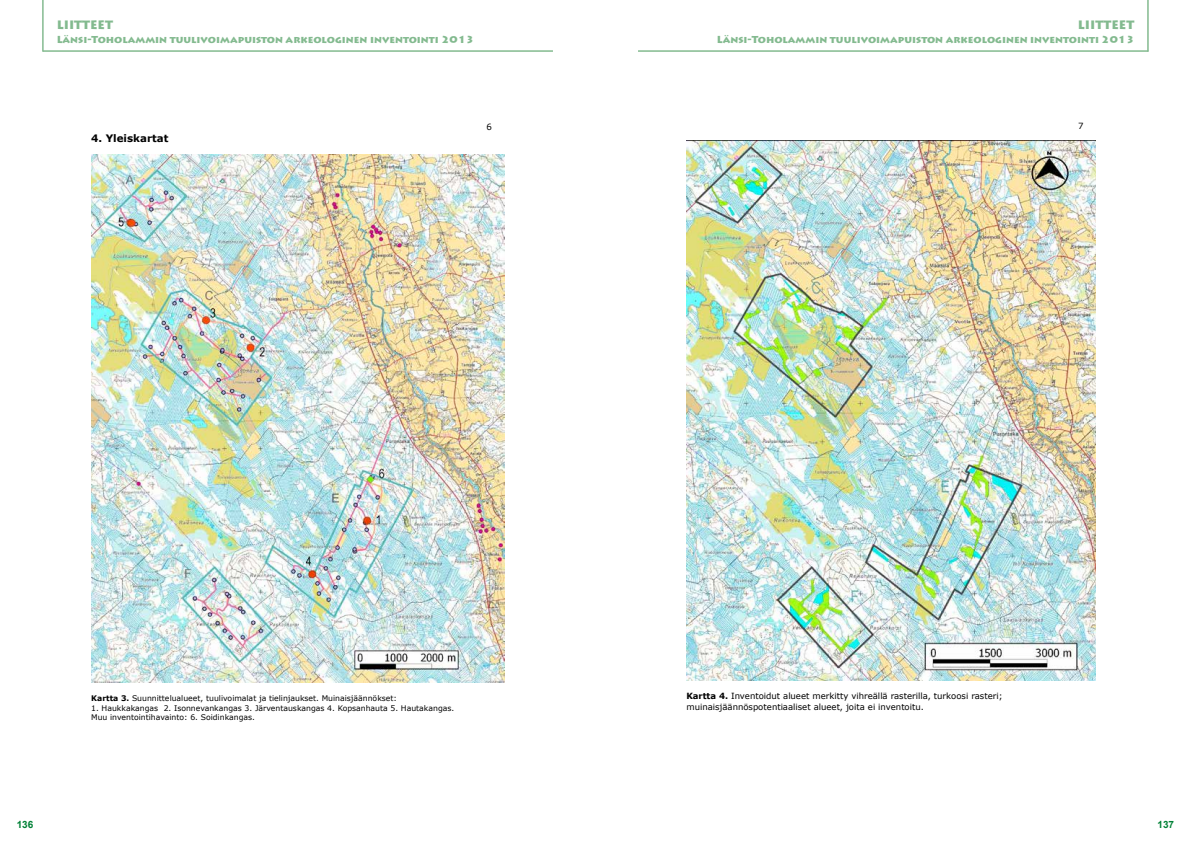
<style>
.page{position:relative;width:1191px;height:842px;background:#fff}
.page>*{position:absolute;margin:0;border:0;box-sizing:border-box;transform-origin:0 0}
.t1{font:900 12px "Lithos Pro";color:#83ba8f}
.t2{font:700 10.3px "Verdana";color:#000}
.t3{font:900 10px "Lithos Pro";color:#83ba8f}
.t4{font:700 10px "Arial";color:#008136}
.t5{font:8.6px "Verdana";color:#000}
.t6{font:8.5px/10.3px "Verdana";color:#000}
.t7{font:7.7px/9.4px "Verdana";color:#000}
.s1{font-weight:700}
</style>
<div class="page">
<img style="left:91px;top:155px;width:413px;height:528px">
<img style="left:686px;top:141px;width:410px;height:539px">
<hr style="left:43px;top:51px;width:510px;height:1px;background:#83ba8f">
<hr style="left:638px;top:51px;width:510px;height:1px;background:#83ba8f">
<hr style="left:42px;top:0;width:1px;height:52px;background:#83ba8f">
<hr style="left:1147px;top:0;width:1px;height:52px;background:#83ba8f">
<h1 class="t1" style="left:57px;top:17px;width:58px">LIITTEET</h1>
<h1 class="t1" style="left:1078px;top:17px;width:58px">LIITTEET</h1>
<p class="t3" style="left:57px;top:33px;width:419px">Länsi-Toholammin tuulivoimapuiston arkeologinen inventointi 2013</p>
<p class="t3" style="left:717px;top:33px;width:419px">Länsi-Toholammin tuulivoimapuiston arkeologinen inventointi 2013</p>
<h2 class="t2" style="left:91px;top:134px;width:79px">4. Yleiskartat</h2>
<p class="t5" style="left:486px;top:122px;width:7px">6</p>
<p class="t6" style="left:1078px;top:120px;width:7px">7</p>
<p class="t7" style="left:91px;top:694px;width:307px"><span class="s1">Kartta 3.</span> Suunnittelualueet, tuulivoimalat ja tielinjaukset. Muinaisjäännökset:</p>
<p class="t7" style="left:91px;top:703px;width:364px">1. Haukkakangas 2. Isonnevankangas 3. Järventauskangas 4. Kopsanhauta 5. Hautakangas.<br>Muu inventointihavainto: 6. Soidinkangas.</p>
<p class="t6" style="left:686px;top:691px;width:318px"><span class="s1">Kartta 4.</span> Inventoidut alueet merkitty vihreällä rasterilla, turkoosi rasteri; muinaisjäännöspotentiaaliset alueet, joita ei inventoitu.</p>
<p class="t4" style="left:17px;top:818px;width:18px">136</p>
<p class="t4" style="left:1157px;top:818px;width:18px">137</p>
</div>
